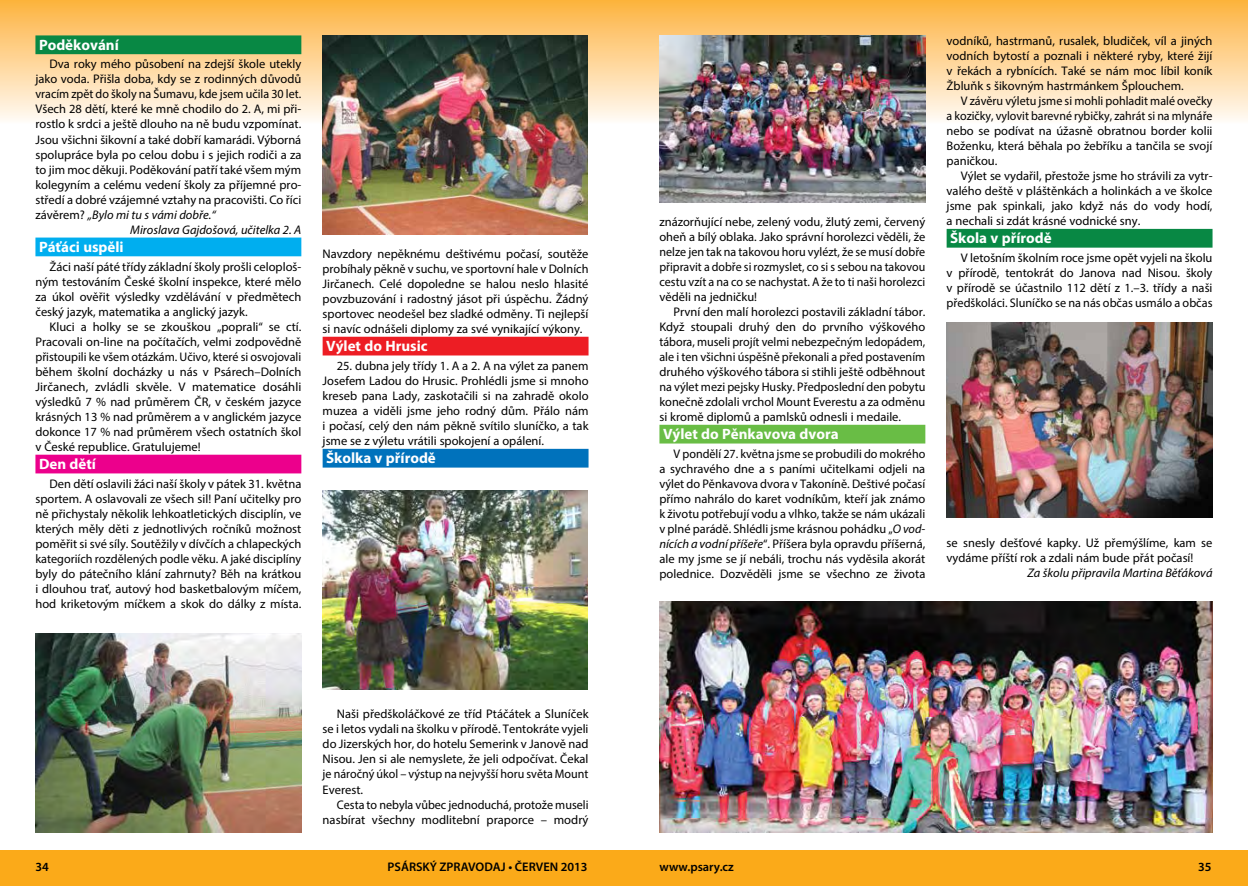
<style>
.page{position:relative;width:1248px;height:886px;background:#fff}
.page>*{position:absolute;margin:0;border:0;box-sizing:border-box;transform-origin:0 0}
.t1{font:700 15px "Myriad Pro";color:#fff}
.t2{font:12.5px/15px "Myriad Pro";color:#000;text-align:justify}
.t3{font:italic 12.5px "Myriad Pro";color:#000}
.t4{font:12.5px "Myriad Pro";color:#000;scale:.96 1}
.t5{font:600 12.5px "Myriad Pro";color:#000}
.s1{font-style:normal}
.s2{font-style:italic}
</style>
<div class="page">
<div style="left:0;top:850px;width:624px;height:36px;background:#fbaa19"></div>
<div style="left:624px;top:850px;width:623px;height:36px;background:#fbaa19"></div>
<div style="left:0;top:0;width:624px;height:124px;background:linear-gradient(to bottom,#fcb23e,#fffaf6)"></div>
<div style="left:624px;top:0;width:623px;height:124px;background:linear-gradient(to bottom,#fdb33e,#fffaf6)"></div>
<div style="left:659px;top:425px;width:266px;height:18px;background:#69bd45"></div>
<div style="left:946px;top:229px;width:266px;height:19px;background:#088844"></div>
<div style="left:35px;top:35px;width:266px;height:19px;background:#088844"></div>
<div style="left:35px;top:238px;width:266px;height:18px;background:#00aeef"></div>
<div style="left:35px;top:455px;width:266px;height:18px;background:#ec008c"></div>
<div style="left:322px;top:337px;width:266px;height:18px;background:#ed1d24"></div>
<div style="left:322px;top:449px;width:266px;height:19px;background:#0072bc"></div>
<img style="left:946px;top:322px;width:266px;height:195px">
<img style="left:659px;top:601px;width:553px;height:232px">
<img style="left:35px;top:633px;width:266px;height:200px">
<img style="left:322px;top:35px;width:265px;height:199px">
<img style="left:659px;top:35px;width:266px;height:167px">
<img style="left:322px;top:491px;width:265px;height:198px">
<p class="t1" style="left:39px;top:35px;width:81px">Poděkování</p>
<p class="t2" style="left:50px;top:57px;width:253px">Dva roky mého působení na zdejší škole utekly</p>
<p class="t2" style="left:35px;top:72px;width:267px">jako voda. Přišla doba, kdy se z rodinných důvodů</p>
<p class="t4" style="left:35px;top:87px;width:278px">vracím zpět do školy na Šumavu, kde jsem učila 30 let.</p>
<p class="t2" style="left:35px;top:102px;width:267px">Všech 28 dětí, které ke mně chodilo do 2. A, mi při-</p>
<p class="t2" style="left:35px;top:117px;width:267px">rostlo k srdci a ještě dlouho na ně budu vzpomínat.</p>
<p class="t2" style="left:35px;top:132px;width:267px">Jsou všichni šikovní a také dobří kamarádi. Výborná</p>
<p class="t2" style="left:35px;top:147px;width:267px">spolupráce byla po celou dobu i s jejich rodiči a za</p>
<p class="t2" style="left:35px;top:162px;width:267px">to jim moc děkuji. Poděkování patří také všem mým</p>
<p class="t2" style="left:35px;top:177px;width:267px">kolegyním a celému vedení školy za příjemné pro-</p>
<p class="t2" style="left:35px;top:192px;width:267px">středí a dobré vzájemné vztahy na pracovišti. Co říci</p>
<p class="t3" style="left:35px;top:207px;width:182px"><span class="s1">závěrem?</span> „Bylo mi tu s vámi dobře.“</p>
<p class="t3" style="left:130px;top:222px;width:172px">Miroslava Gajdošová, učitelka 2. A</p>
<p class="t1" style="left:39px;top:237px;width:86px">Páťáci uspěli</p>
<p class="t2" style="left:35px;top:259px;width:267px;text-indent:14px">Žáci naší páté třídy základní školy prošli celoploš&shy;ným testováním České školní inspekce, které mělo za úkol ověřit výsledky vzdělávání v předmětech český jazyk, matematika a anglický jazyk.</p>
<p class="t2" style="left:35px;top:319px;width:267px;text-indent:14px">Kluci a holky se se zkouškou „poprali“ se ctí.<br>Pracovali on-line na počítačích, velmi zodpovědně přistoupili ke všem otázkám. Učivo, které si osvojovali během školní docházky u nás v Psárech–Dolních Jirčanech, zvládli skvěle. V matematice dosáhli výsledků 7 % nad průměrem ČR, v českém jazyce krásných 13 % nad průměrem a v anglickém jazyce dokonce 17 % nad průměrem všech ostatních škol v České republice. Gratulujeme!</p>
<p class="t1" style="left:39px;top:454px;width:58px">Den dětí</p>
<p class="t2" style="left:35px;top:476px;width:267px;text-indent:14px">Den dětí oslavili žáci naší školy v pátek 31. května sportem. A oslavovali ze všech sil! Paní učitelky pro ně přichystaly několik lehkoatletických disciplín, ve kterých měly děti z jednotlivých ročníků možnost poměřit si své síly. Soutěžily v dívčích a chlapeckých kategoriích rozdělených podle věku. A jaké disciplíny byly do pátečního klání zahrnuty? Běh na krátkou i dlouhou trať, autový hod basketbalovým míčem, hod kriketovým míčkem a skok do dálky z místa.</p>
<p class="t2" style="left:322px;top:246px;width:267px">Navzdory nepěknému deštivému počasí, soutěže probíhaly pěkně v suchu, ve sportovní hale v Dolních Jirčanech. Celé dopoledne se halou neslo hlasité povzbuzování i radostný jásot při úspěchu. Žádný sportovec neodešel bez sladké odměny. Ti nejlepší si navíc odnášeli diplomy za své vynikající výkony.</p>
<p class="t1" style="left:326px;top:336px;width:103px">Výlet do Hrusic</p>
<p class="t2" style="left:322px;top:358px;width:267px;text-indent:14px">25. dubna jely třídy 1. A a 2. A na výlet za panem Josefem Ladou do Hrusic. Prohlédli jsme si mnoho kreseb pana Lady, zaskotačili si na zahradě okolo muzea a viděli jsme jeho rodný dům. Přálo nám i počasí, celý den nám pěkně svítilo sluníčko, a tak jsme se z výletu vrátili spokojení a opálení.</p>
<p class="t1" style="left:326px;top:448px;width:111px">Školka v přírodě</p>
<p class="t2" style="left:322px;top:706px;width:267px;text-indent:14px">Naši předškoláčkové ze tříd Ptáčátek a Sluníček se i letos vydali na školku v přírodě. Tentokráte vyjeli do Jizerských hor, do hotelu Semerink v Janově nad Nisou. Jen si ale nemyslete, že jeli odpočívat. Čekal je náročný úkol – výstup na nejvyšší horu světa Mount Everest.</p>
<p class="t2" style="left:322px;top:796px;width:267px;text-align:right">Cesta to nebyla vůbec jednoduchá, protože museli nasbírat všechny modlitební praporce – modrý</p>
<p class="t2" style="left:659px;top:214px;width:267px">znázorňující nebe, zelený vodu, žlutý zemi, červený oheň a bílý oblaka. Jako správní horolezci věděli, že nelze jen tak na takovou horu vylézt, že se musí dobře připravit a dobře si rozmyslet, co si s sebou na takovou cestu vzít a na co se nachystat. A že to ti naši horolezci věděli na jedničku!</p>
<p class="t2" style="left:659px;top:304px;width:267px;text-indent:14px">První den malí horolezci postavili základní tábor.<br>Když stoupali druhý den do prvního výškového tábora, museli projít velmi nebezpečným ledopádem, ale i ten všichni úspěšně překonali a před postavením druhého výškového tábora si stihli ještě odběhnout na výlet mezi pejsky Husky. Předposlední den pobytu konečně zdolali vrchol Mount Everestu a za odměnu si kromě diplomů a pamlsků odnesli i medaile.</p>
<p class="t1" style="left:663px;top:424px;width:177px">Výlet do Pěnkavova dvora</p>
<p class="t2" style="left:659px;top:446px;width:267px;text-indent:14px">V pondělí 27. května jsme se probudili do mokrého a sychravého dne a s paními učitelkami odjeli na výlet do Pěnkavova dvora v Takoníně. Deštivé počasí přímo nahrálo do karet vodníkům, kteří jak známo k životu potřebují vodu a vlhko, takže se nám ukázali v plné parádě. Shlédli jsme krásnou pohádku „<span class="s2">O vod&shy;nících a vodní příšeře</span>“. Příšera byla opravdu příšerná, ale my jsme se jí nebáli, trochu nás vyděsila akorát polednice. Dozvěděli jsme se všechno ze života</p>
<p class="t2" style="left:946px;top:33px;width:267px">vodníků, hastrmanů, rusalek, bludiček, víl a jiných vodních bytostí a poznali i některé ryby, které žijí v řekách a rybnících. Také se nám moc líbil koník Žbluňk s šikovným hastrmánkem Šplouchem.</p>
<p class="t2" style="left:946px;top:93px;width:267px;text-indent:14px">V závěru výletu jsme si mohli pohladit malé ovečky a kozičky, vylovit barevné rybičky, zahrát si na mlynáře nebo se podívat na úžasně obratnou border kolii Boženku, která běhala po žebříku a tančila se svojí paničkou.</p>
<p class="t2" style="left:946px;top:168px;width:267px;text-indent:14px">Výlet se vydařil, přestože jsme ho strávili za vytr&shy;valého deště v pláštěnkách a holinkách a ve školce jsme pak spinkali, jako když nás do vody hodí, a nechali si zdát krásné vodnické sny.</p>
<p class="t1" style="left:950px;top:229px;width:103px">Škola v přírodě</p>
<p class="t2" style="left:946px;top:250px;width:267px;text-indent:14px">V letošním školním roce jsme opět vyjeli na školu v přírodě, tentokrát do Janova nad Nisou. školy v přírodě se účastnilo 112 dětí z 1.–3. třídy a naši předškoláci. Sluníčko se na nás občas usmálo a občas</p>
<p class="t2" style="left:946px;top:535px;width:267px">se snesly dešťové kapky. Už přemýšlíme, kam se vydáme příští rok a zdali nám bude přát počasí!</p>
<p class="t3" style="left:1027px;top:565px;width:187px">Za školu připravila Martina Běťáková</p>
<p class="t5" style="left:35px;top:859px;width:15px">34</p>
<p class="t5" style="left:387px;top:859px;width:201px">PSÁRSKÝ ZPRAVODAJ • ČERVEN 2013</p>
<p class="t5" style="left:659px;top:859px;width:76px">www.psary.cz</p>
<p class="t5" style="left:1198px;top:859px;width:15px">35</p>
</div>
